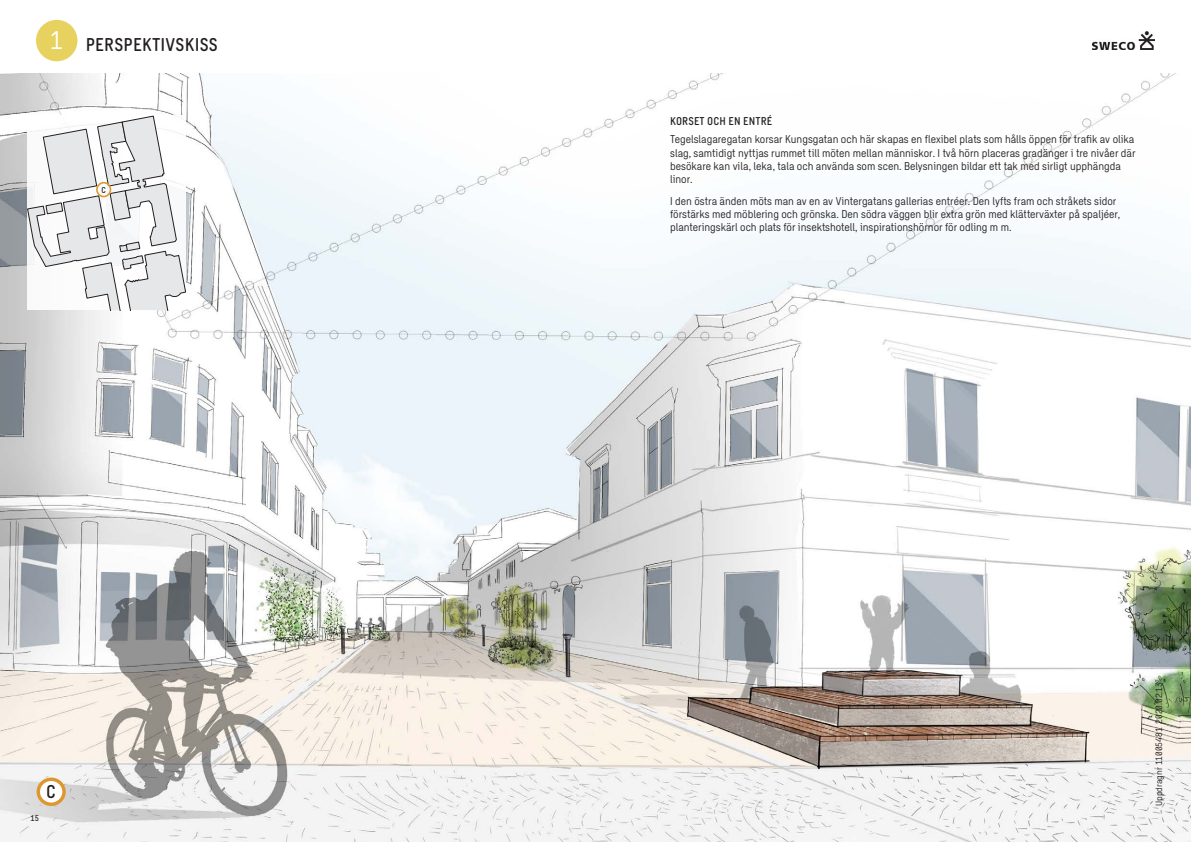
<style>
.page{position:relative;width:1191px;height:842px;background:#fff}
.page>*{position:absolute;margin:0;border:0;box-sizing:border-box;transform-origin:0 0}
.t1{font:24.9px "Sweco Sans";color:#fff}
.Rubrik_1_svart{font:500 18px "Sweco Sans";letter-spacing:.01em;color:#231f20}
.Löptext_svart{font:11px/13.2px "Sweco Sans";color:#231f20}
.Rubrik_2_svart{font:500 11px "Sweco Sans";letter-spacing:.01em;color:#231f20}
.t2{font:9px "Sweco Sans";color:#231f20}
.t3{font:500 8.3px "Sweco Sans";color:#231f20}
.t4{font:500 8px "Sweco Sans";color:#231f20}
</style>
<div class="page">
<img style="left:0;top:74px;width:1191px;height:768px">
<svg style="left:27px;top:116px;width:159px;height:194px"></svg>
<div style="left:96px;top:182px;width:15px;height:15px;border:2px solid #dd9731;border-radius:50%"></div>
<div style="left:36px;top:20px;width:41px;height:41px;background:#e7d25f;border-radius:50%"></div>
<svg style="left:38px;top:779px;width:26px;height:25px"></svg>
<div style="left:36px;top:777px;width:30px;height:29px;border:3px solid #dd9731;border-radius:50%"></div>
<img style="left:1092px;top:31px;width:63px;height:18px">
<p class="t1" style="left:50px;top:26px;width:14px">1</p>
<p class="Rubrik_1_svart" style="left:86px;top:34px;width:134px">PERSPEKTIVSKISS</p>
<p class="t3" style="left:101px;top:185px;width:6px">C</p>
<p class="t4" style="left:31px;top:814px;width:10px">15</p>
<p class="Rubrik_1_svart" style="left:46px;top:781px;width:11px">C</p>
<p class="Rubrik_2_svart" style="left:670px;top:114px;width:104px">KORSET OCH EN ENTRÉ</p>
<p class="Löptext_svart" style="left:670px;top:133px;width:467px">Tegelslagaregatan korsar Kungsgatan och här skapas en flexibel plats som hålls öppen för trafik av olika slag, samtidigt nyttjas rummet till möten mellan människor. I två hörn placeras gradänger i tre nivåer där besökare kan vila, leka, tala och använda som scen. Belysningen bildar ett tak med sirligt upphängda linor.</p>
<p class="Löptext_svart" style="left:670px;top:194px;width:452px">I den östra änden möts man av en av Vintergatans gallerias entréer. Den lyfts fram och stråkets sidor förstärks med möblering och grönska. Den södra väggen blir extra grön med klätterväxter på spaljéer, planteringskärl och plats för insektshotell, inspirationshörnor för odling m m.</p>
<p class="t2" style="left:1153px;top:806px;width:125px;rotate:-90deg">Uppdragnr 11005481 2020.02.13</p>
</div>
